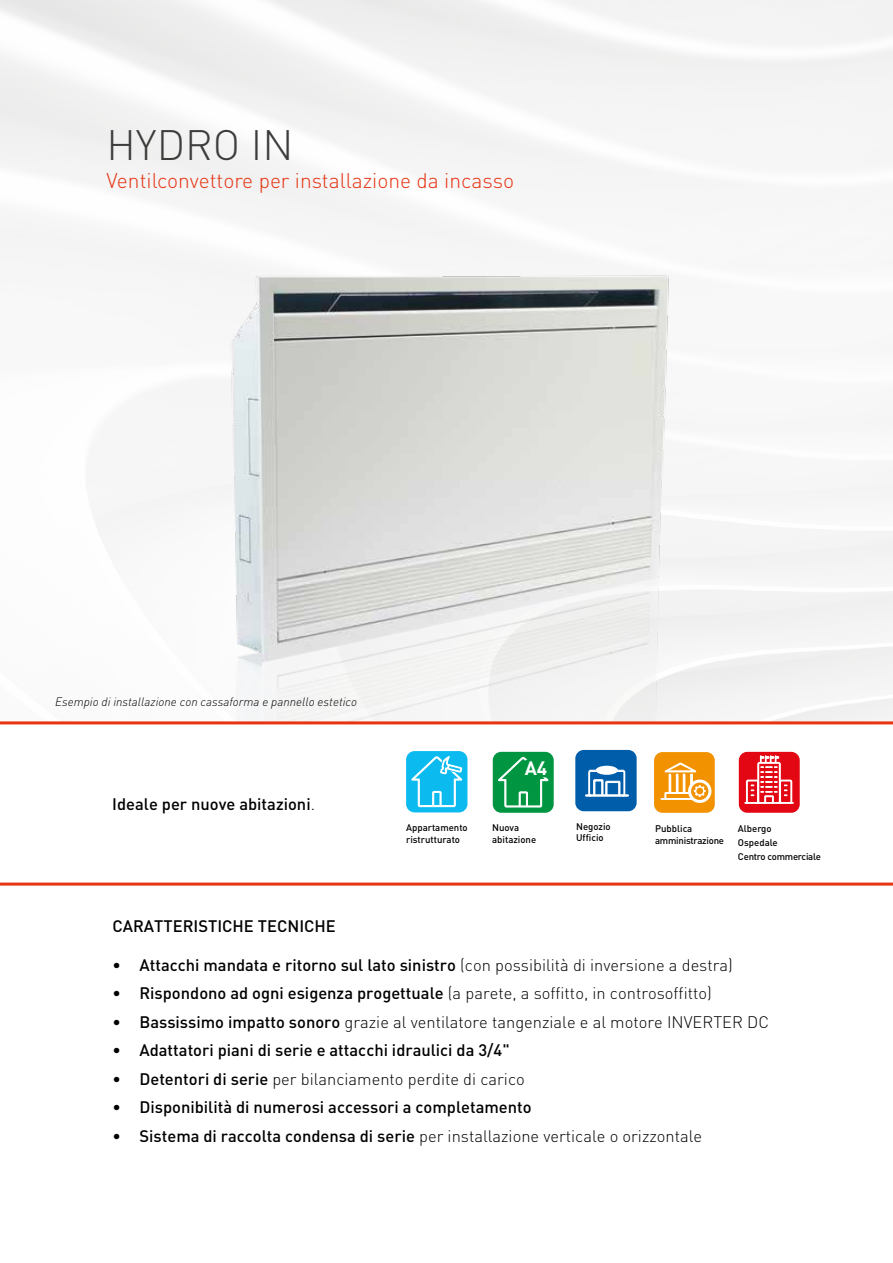
<style>
.page{position:relative;width:893px;height:1263px;background:#fff}
.page>*{position:absolute;margin:0;border:0;box-sizing:border-box;transform-origin:0 0}
.t1{font:300 42px "DIN";color:#3c3c3b}
.t2{font:300 21px "DIN";color:#e63312}
.t3{font:700 19.2px "DIN";color:#fff}
.t4{font:500 16.5px "DIN";color:#000}
.t5{font:300 16.5px "DIN";color:#000}
.t6{font:italic 300 12px "DIN";color:#000}
.t7{font:500 9.6px/13.8px "DIN";letter-spacing:-.025em;color:#000}
.t8{font:500 9.6px/11.6px "DIN";color:#000}
.s1{font-weight:300}
.s2{font-weight:500}
</style>
<div class="page">
<img style="left:168px;top:221px;width:602px;height:500px">
<hr style="left:0;top:721px;width:893px;height:3px;background:#e63312">
<hr style="left:0;top:882px;width:893px;height:3px;background:#e63312">
<div style="left:654px;top:752px;width:61px;height:61px;background:#f39200;border-radius:8px"></div>
<div style="left:688px;top:779px;width:23px;height:24px;border:3px solid #fff;border-radius:50%"></div>
<svg style="left:660px;top:763px;width:46px;height:37px"></svg>
<div style="left:406px;top:751px;width:61px;height:61px;background:#0bbbef;border-radius:8px"></div>
<svg style="left:412px;top:756px;width:51px;height:51px"></svg>
<div style="left:739px;top:752px;width:61px;height:61px;background:#e30613;border-radius:8px"></div>
<svg style="left:744px;top:755px;width:50px;height:49px"></svg>
<div style="left:575px;top:750px;width:62px;height:61px;background:#005da9;border-radius:8px"></div>
<svg style="left:585px;top:769px;width:44px;height:28px"></svg>
<div style="left:596px;top:766px;width:22px;height:9px;background:#fff;border-radius:50%"></div>
<div style="left:493px;top:752px;width:61px;height:61px;background:#009641;border-radius:8px"></div>
<svg style="left:498px;top:757px;width:51px;height:50px"></svg>
<h1 class="t1" style="left:107px;top:119px;width:188px">HYDRO IN</h1>
<p class="t2" style="left:107px;top:168px;width:409px">Ventilconvettore per installazione da incasso</p>
<p class="t6" style="left:55px;top:694px;width:303px">Esempio di installazione con cassaforma e pannello estetico</p>
<p class="t4" style="left:112px;top:794px;width:204px">Ideale per nuove abitazioni<span class="s1">.</span></p>
<p class="t3" style="left:525px;top:755px;width:24px">A4</p>
<p class="t8" style="left:576px;top:820px;width:36px">Negozio<br>Ufficio</p>
<p class="t8" style="left:406px;top:821px;width:63px">Appartamento ristrutturato</p>
<p class="t7" style="left:738px;top:821px;width:84px">Albergo<br>Ospedale<br>Centro commerciale</p>
<p class="t8" style="left:492px;top:821px;width:46px">Nuova abitazione</p>
<p class="t7" style="left:655px;top:823px;width:70px;line-height:11.6px">Pubblica amministrazione</p>
<p class="t4" style="left:112px;top:915px;width:225px">CARATTERISTICHE TECNICHE</p>
<p class="t4" style="left:112px;top:954px;width:622px">• Attacchi mandata e ritorno sul lato sinistro <span class="s1">(con possibilità di inversione a destra)</span></p>
<p class="t4" style="left:112px;top:983px;width:601px">• Rispondono ad ogni esigenza progettuale <span class="s1">(a parete, a soffitto, in controsoffitto)</span></p>
<p class="t5" style="left:112px;top:1012px;width:658px"><span class="s2">• Bassissimo impatto sonoro</span> grazie al ventilatore tangenziale e al motore INVERTER DC</p>
<p class="t4" style="left:112px;top:1040px;width:399px">• Adattatori piani di serie e attacchi idraulici da 3/4"</p>
<p class="t5" style="left:112px;top:1069px;width:414px"><span class="s2">• Detentori di serie</span> per bilanciamento perdite di carico</p>
<p class="t4" style="left:112px;top:1097px;width:421px">• Disponibilità di numerosi accessori a completamento</p>
<p class="t5" style="left:112px;top:1126px;width:591px"><span class="s2">• Sistema di raccolta condensa di serie</span> per installazione verticale o orizzontale</p>
</div>
